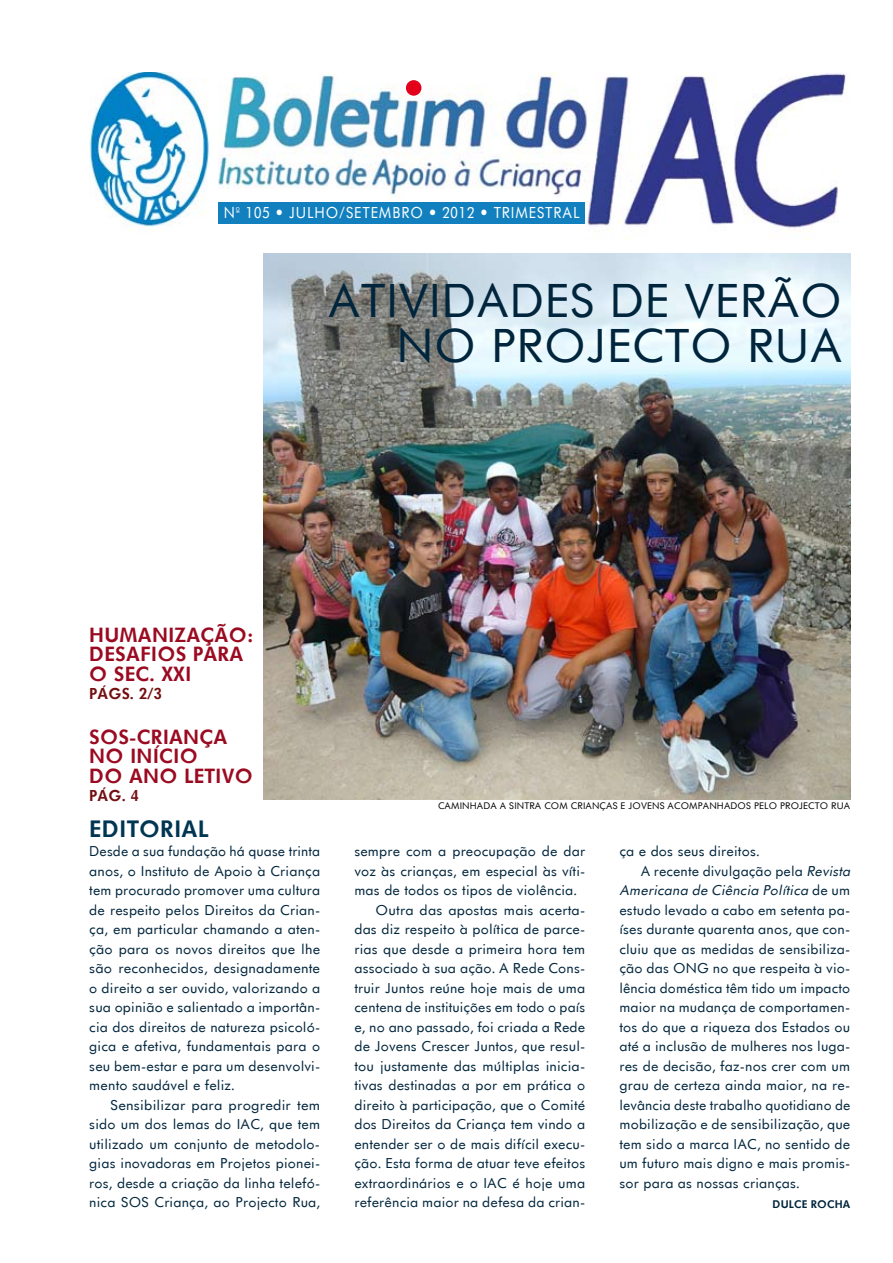
<style>
.page{position:relative;width:893px;height:1263px;background:#fff}
.page>*{position:absolute;margin:0;border:0;box-sizing:border-box;transform-origin:0 0}
.t1{font:45px/45px "Futurist";color:#00253c;text-align:right}
.t2{font:700 22.5px "Futurist";color:#003652}
.t3{font:700 19.5px/19.5px "Futurist";color:#9a0a21}
.t4{font:15px "Futurist";letter-spacing:.05em;color:#fff;scale:.9 1}
.t5{font:700 15px "Futurist";color:#740e11}
.t6{font:13.5px/19.5px "Futurist";color:#00253c;text-align:justify}
.t7{font:italic 13.5px "Futurist";color:#00253c}
.t8{font:700 10.5px "Futurist";color:#00253c}
.t9{font:9px "Futurist";color:#000}
.s1{font-style:italic}
.s2{font-style:normal}
</style>
<div class="page">
<img style="left:263px;top:253px;width:587px;height:546px">
<img style="left:89px;top:72px;width:121px;height:156px">
<img style="left:218px;top:72px;width:629px;height:168px">
<div style="left:406px;top:80px;width:15px;height:16px;background:#e2001a;border-radius:50%"></div>
<div style="left:219px;top:203px;width:366px;height:21px;background:#1280bf"></div>
<p class="t4" style="left:224px;top:203px;width:397px">Nº 105 • JULHO/SETEMBRO • 2012 • TRIMESTRAL</p>
<h1 class="t1" style="left:328px;top:277px;width:516px">ATIVIDADES DE VERÃO<br>NO PROJECTO RUA</h1>
<h3 class="t3" style="left:89px;top:624px;width:166px">HUMANIZAÇÃO:<br>DESAFIOS PARA<br>O SEC. XXI</h3>
<p class="t5" style="left:89px;top:683px;width:74px">PÁGS. 2/3</p>
<h3 class="t3" style="left:89px;top:726px;width:60px">SOS-CRIA</h3>
<h3 class="t3" style="left:183px;top:726px;width:45px">NÇA</h3>
<h3 class="t3" style="left:89px;top:746px;width:84px">NO INÍCIO<br>DO</h3>
<h3 class="t3" style="left:129px;top:765px;width:123px">ANO LETIVO</h3>
<p class="t5" style="left:89px;top:785px;width:51px">PÁG. 4</p>
<h2 class="t2" style="left:89px;top:814px;width:121px">EDITORIAL</h2>
<p class="t6" style="left:89px;top:841px;width:233px">Desde a sua fundação há quase trinta anos, o Instituto de Apoio à Criança tem procurado promover uma cultura de respeito pelos Direitos da Crian&shy;ça, em particular chamando a aten&shy;ção para os novos direitos que lhe são reconhecidos, designadamente o direito a ser ouvido, valorizando a sua opinião e salientado a importân&shy;cia dos direitos de natureza psicoló&shy;gica e afetiva, fundamentais para o seu bem-estar e para um desenvolvi&shy;mento saudável e feliz.</p>
<p class="t6" style="left:89px;top:1095px;width:233px;text-indent:21px">Sensibilizar para progredir tem sido um dos lemas do IAC, que tem utilizado um conjunto de metodolo&shy;gias inovadoras em Projetos pionei&shy;ros, desde a criação da linha telefó&shy;nica SOS Criança, ao Projecto Rua,</p>
<p class="t9" style="left:438px;top:800px;width:414px">CAMINHADA A SINTRA COM CRIANÇAS E JOVENS ACOMPANHADOS PELO PROJECTO RUA</p>
<p class="t6" style="left:354px;top:841px;width:233px">sempre com a preocupação de dar</p>
<p class="t6" style="left:354px;top:861px;width:233px">voz às crianças, em especial às víti-</p>
<p class="t6" style="left:354px;top:880px;width:224px">mas de todos os tipos de violência.</p>
<p class="t6" style="left:376px;top:900px;width:211px">Outra das apostas mais acerta-</p>
<p class="t6" style="left:354px;top:919px;width:233px">das diz respeito à política de parce-</p>
<p class="t6" style="left:354px;top:939px;width:232px">rias que desde a primeira hora tem</p>
<p class="t6" style="left:354px;top:958px;width:233px">associado à sua ação. A Rede Cons-</p>
<p class="t6" style="left:354px;top:978px;width:233px">truir Juntos reúne hoje mais de uma</p>
<p class="t6" style="left:354px;top:997px;width:233px">centena de instituições em todo o país</p>
<p class="t6" style="left:354px;top:1017px;width:233px">e, no ano passado, foi criada a Rede</p>
<p class="t6" style="left:354px;top:1036px;width:233px">de Jovens Crescer Juntos, que resul-</p>
<p class="t6" style="left:354px;top:1056px;width:233px">tou justamente das múltiplas inicia-</p>
<p class="t6" style="left:354px;top:1075px;width:233px">tivas destinadas a por em prática o</p>
<p class="t6" style="left:354px;top:1095px;width:233px">direito à participação, que o Comité</p>
<p class="t6" style="left:354px;top:1114px;width:232px">dos Direitos da Criança tem vindo a</p>
<p class="t6" style="left:354px;top:1134px;width:233px">entender ser o de mais difícil execu-</p>
<p class="t6" style="left:354px;top:1153px;width:233px">ção. Esta forma de atuar teve efeitos</p>
<p class="t6" style="left:354px;top:1173px;width:233px">extraordinários e o IAC é hoje uma</p>
<p class="t6" style="left:354px;top:1192px;width:233px">referência maior na defesa da crian-</p>
<p class="t6" style="left:619px;top:841px;width:142px">ça e dos seus direitos.</p>
<p class="t6" style="left:641px;top:861px;width:214px">A recente divulgação pela <span class="s1">Revista</span></p>
<p class="t7" style="left:619px;top:882px;width:233px">Americana de Ciência Política <span class="s2">d e u m</span></p>
<p class="t6" style="left:619px;top:900px;width:233px">estudo levado a cabo em setenta pa-</p>
<p class="t6" style="left:619px;top:919px;width:232px">íses durante quarenta anos, que con-</p>
<p class="t6" style="left:619px;top:939px;width:233px">cluiu que as medidas de sensibiliza-</p>
<p class="t6" style="left:619px;top:958px;width:232px">ção das ONG no que respeita à vio-</p>
<p class="t6" style="left:619px;top:978px;width:232px">lência doméstica têm tido um impacto</p>
<p class="t6" style="left:619px;top:997px;width:232px">maior na mudança de comportamen-</p>
<p class="t6" style="left:619px;top:1017px;width:233px">tos do que a riqueza dos Estados ou</p>
<p class="t6" style="left:619px;top:1036px;width:233px">até a inclusão de mulheres nos luga-</p>
<p class="t6" style="left:619px;top:1056px;width:232px">res de decisão, faz-nos crer com um</p>
<p class="t6" style="left:619px;top:1075px;width:232px">grau de certeza ainda maior, na re-</p>
<p class="t6" style="left:619px;top:1095px;width:233px">levância deste trabalho quotidiano de</p>
<p class="t6" style="left:619px;top:1114px;width:233px">mobilização e de sensibilização, que</p>
<p class="t6" style="left:619px;top:1134px;width:233px">tem sido a marca IAC, no sentido de</p>
<p class="t6" style="left:619px;top:1153px;width:233px">um futuro mais digno e mais promis-</p>
<p class="t6" style="left:619px;top:1173px;width:182px">sor para as nossas crianças.</p>
<p class="t8" style="left:773px;top:1197px;width:79px">DULCE ROCHA</p>
</div>
